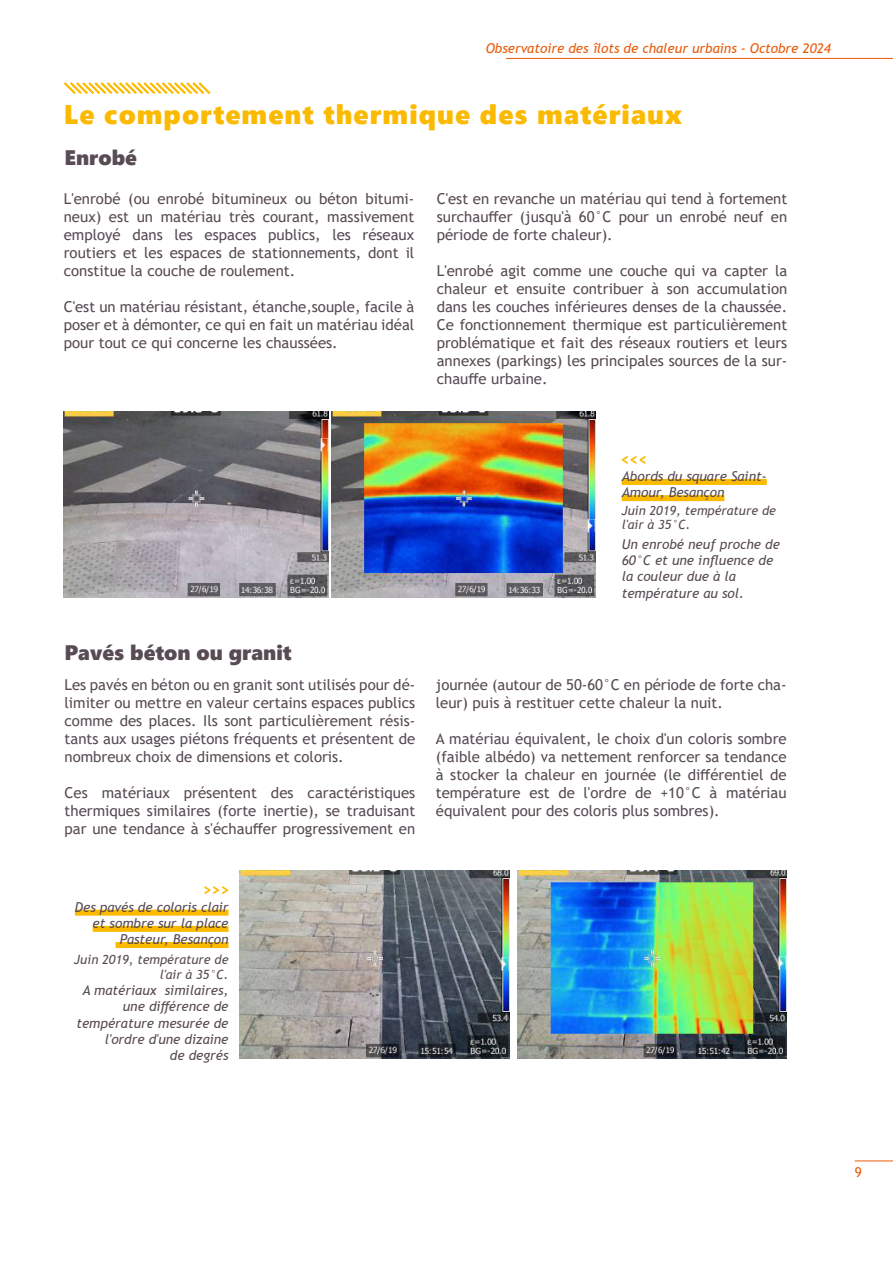
<style>
.page{position:relative;width:893px;height:1263px;background:#fff}
.page>*{position:absolute;margin:0;border:0;box-sizing:border-box;transform-origin:0 0}
.Titre_H1{font:27px "Segoe UI Black";letter-spacing:.04em;color:#fbba00}
.Titre_h2_1_col{font:21px "Segoe UI Black";color:#584b54}
.Intitulé_chiffres_clé_ORANGE{font:700 21px "Trebuchet MS";color:#fbba00}
.Corps_de_texte_2_col{font:15px/18px "Trebuchet MS";color:#584b54;text-align:justify}
.Titre_Légendes_Graphiques_GRIS{font:italic 13.5px/16.2px "Trebuchet MS";color:#584b54;text-align:right}
.t1{font:italic 13.5px "Trebuchet MS";color:#ea5b0b}
.t2{font:13.5px "Trebuchet MS";color:#ea5b0b}
.Titre_Légendes_Graphiques_GRIS-2{font:italic 12.75px/15.3px "Trebuchet MS";color:#584b54;text-align:right}
</style>
<div class="page">
<hr style="left:855px;top:1160px;width:38px;height:1px;background:#ea5b0b">
<hr style="left:506px;top:58px;width:387px;height:1px;background:#ea5b0b">
<img style="left:517px;top:870px;width:270px;height:189px">
<img style="left:240px;top:870px;width:270px;height:189px">
<img style="left:331px;top:412px;width:264px;height:185px">
<img style="left:64px;top:412px;width:264px;height:185px">
<div style="left:75px;top:910px;width:154px;height:6px;background:#fbba00"></div>
<div style="left:93px;top:926px;width:136px;height:6px;background:#fbba00"></div>
<div style="left:116px;top:942px;width:113px;height:6px;background:#fbba00"></div>
<div style="left:622px;top:479px;width:145px;height:6px;background:#fbba00"></div>
<div style="left:622px;top:495px;width:102px;height:6px;background:#fbba00"></div>
<svg style="left:63px;top:82px;width:148px;height:12px"></svg>
<p class="t1" style="left:486px;top:40px;width:347px">Observatoire des îlots de chaleur urbains - Octobre 2024</p>
<p class="Titre_H1" style="left:64px;top:95px;width:620px">Le comportement thermique des matériaux</p>
<p class="Titre_h2_1_col" style="left:65px;top:142px;width:74px">Enrobé</p>
<p class="Corps_de_texte_2_col" style="left:64px;top:190px;width:352px">L'enrobé (ou enrobé bitumineux ou béton bitumi&shy;neux) est un matériau très courant, massivement employé dans les espaces publics, les réseaux routiers et les espaces de stationnements, dont il constitue la couche de roulement.</p>
<p class="Corps_de_texte_2_col" style="left:64px;top:298px;width:352px">C'est un matériau résistant, étanche,souple, facile à poser et à démonter, ce qui en fait un matériau idéal pour tout ce qui concerne les chaussées.</p>
<p class="Corps_de_texte_2_col" style="left:437px;top:190px;width:352px">C'est en revanche un matériau qui tend à fortement surchauffer (jusqu'à 60°C pour un enrobé neuf en période de forte chaleur).</p>
<p class="Corps_de_texte_2_col" style="left:437px;top:262px;width:352px">L'enrobé agit comme une couche qui va capter la chaleur et ensuite contribuer à son accumulation dans les couches inférieures denses de la chaussée.<br>Ce fonctionnement thermique est particulièrement problématique et fait des réseaux routiers et leurs annexes (parkings) les principales sources de la sur&shy;chauffe urbaine.</p>
<p class="Titre_h2_1_col" style="left:65px;top:637px;width:229px">Pavés béton ou granit</p>
<p class="Corps_de_texte_2_col" style="left:65px;top:676px;width:352px">Les pavés en béton ou en granit sont utilisés pour dé&shy;limiter ou mettre en valeur certains espaces publics comme des places. Ils sont particulièrement résis&shy;tants aux usages piétons fréquents et présentent de nombreux choix de dimensions et coloris.</p>
<p class="Corps_de_texte_2_col" style="left:65px;top:784px;width:352px">Ces matériaux présentent des caractéristiques thermiques similaires (forte inertie), se traduisant par une tendance à s'échauffer progressivement en</p>
<p class="Intitulé_chiffres_clé_ORANGE" style="left:216px;top:884px;width:14px;rotate:90deg">^</p>
<p class="Intitulé_chiffres_clé_ORANGE" style="left:225px;top:884px;width:14px;rotate:90deg">^</p>
<p class="Intitulé_chiffres_clé_ORANGE" style="left:234px;top:884px;width:14px;rotate:90deg">^</p>
<p class="Titre_Légendes_Graphiques_GRIS" style="left:75px;top:899px;width:155px">Des pavés de coloris clair</p>
<p class="Titre_Légendes_Graphiques_GRIS" style="left:93px;top:915px;width:137px">et sombre sur la place</p>
<p class="Titre_Légendes_Graphiques_GRIS" style="left:120px;top:931px;width:110px">Pasteur, Besançon</p>
<p class="Titre_Légendes_Graphiques_GRIS-2" style="left:74px;top:951px;width:156px">Juin 2019, température de l'air à 35°C.</p>
<p class="Titre_Légendes_Graphiques_GRIS" style="left:76px;top:982px;width:154px">A matériaux similaires, une différence de température mesurée de l'ordre d'une dizaine<br>de degrés</p>
<p class="Intitulé_chiffres_clé_ORANGE" style="left:617px;top:466px;width:14px;rotate:-90deg">^</p>
<p class="Intitulé_chiffres_clé_ORANGE" style="left:625px;top:466px;width:14px;rotate:-90deg">^</p>
<p class="Intitulé_chiffres_clé_ORANGE" style="left:634px;top:466px;width:14px;rotate:-90deg">^</p>
<p class="Titre_Légendes_Graphiques_GRIS" style="left:622px;top:468px;width:147px">Abords du square Saint-</p>
<p class="Titre_Légendes_Graphiques_GRIS" style="left:622px;top:484px;width:104px">Amour, Besançon</p>
<p class="Titre_Légendes_Graphiques_GRIS-2" style="left:622px;top:504px;width:156px;line-height:13.5px;text-align:left">Juin 2019, température de l'air à 35°C.</p>
<p class="Titre_Légendes_Graphiques_GRIS" style="left:622px;top:536px;width:160px">Un enrobé neuf proche de</p>
<p class="Titre_Légendes_Graphiques_GRIS" style="left:622px;top:552px;width:153px">60°C et une influence de</p>
<p class="Titre_Légendes_Graphiques_GRIS" style="left:622px;top:568px;width:116px">la couleur due à la</p>
<p class="Titre_Légendes_Graphiques_GRIS" style="left:622px;top:585px;width:124px">température au sol.</p>
<p class="Corps_de_texte_2_col" style="left:436px;top:676px;width:352px">journée (autour de 50-60°C en période de forte cha&shy;leur) puis à restituer cette chaleur la nuit.</p>
<p class="Corps_de_texte_2_col" style="left:436px;top:730px;width:352px">A matériau équivalent, le choix d'un coloris sombre (faible albédo) va nettement renforcer sa tendance à stocker la chaleur en journée (le différentiel de température est de l'ordre de +10°C à matériau équivalent pour des coloris plus sombres).</p>
<p class="t2" style="left:855px;top:1164px;width:9px">9</p>
</div>
